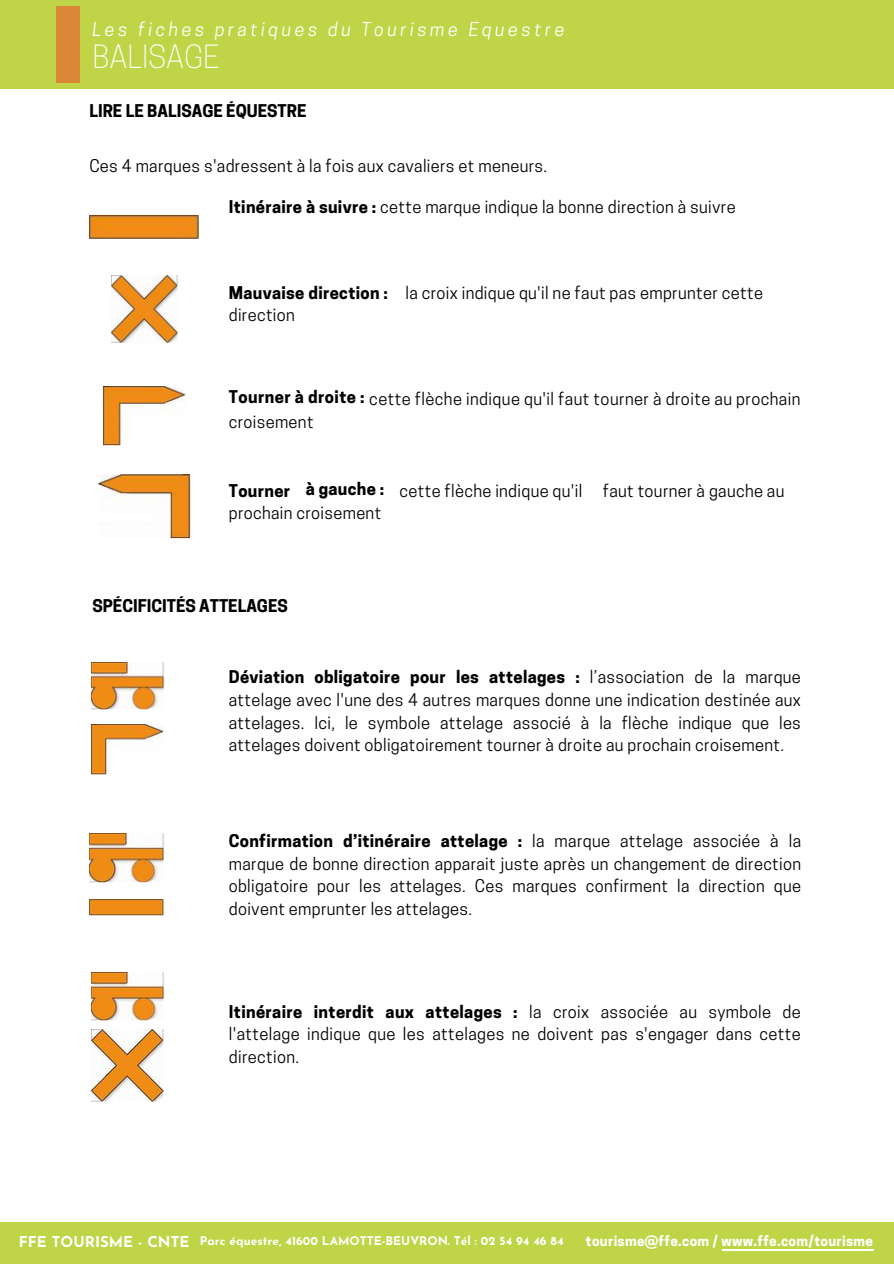
<style>
.page{position:relative;width:894px;height:1264px;background:#fff}
.page>*{position:absolute;margin:0;border:0;box-sizing:border-box;transform-origin:0 0}
.t1{font:300 30px "Cooper Hewitt";color:#fff}
.t2{font:italic 18px "Cooper Hewitt";letter-spacing:.195em;color:#fff}
.t3{font:16.5px/22.5px "Cooper Hewitt";letter-spacing:.02em;color:#000;text-align:justify}
.t4{font:700 16.5px "Cooper Hewitt";letter-spacing:.01em;color:#000}
.t5{font:700 13.5px "Cooper Hewitt";letter-spacing:.025em;color:#fff}
.t6{font:700 12px "Josefin Sans";color:#fff}
.s1{font-weight:700}
.s2{font-size:15px}
</style>
<div class="page">
<div style="left:0;top:0;width:893px;height:89px;background:#bfd547"></div>
<div style="left:57px;top:6px;width:22px;height:77px;background:#db8536"></div>
<img style="left:89px;top:216px;width:110px;height:23px">
<img style="left:111px;top:275px;width:67px;height:68px">
<img style="left:103px;top:386px;width:83px;height:59px">
<img style="left:99px;top:475px;width:92px;height:64px">
<img style="left:92px;top:662px;width:72px;height:47px">
<img style="left:92px;top:724px;width:72px;height:50px">
<img style="left:89px;top:833px;width:75px;height:49px">
<img style="left:89px;top:899px;width:75px;height:16px">
<img style="left:92px;top:972px;width:72px;height:48px">
<img style="left:92px;top:1029px;width:72px;height:73px">
<div style="left:0;top:1222px;width:893px;height:41px;background:#bfd547"></div>
<hr style="left:721px;top:1249px;width:152px;height:1px;background:#fff">
<p class="t2" style="left:92px;top:23px;width:473px">Les fiches pratiques du Tourisme Equestre</p>
<h1 class="t1" style="left:92px;top:46px;width:128px">BALISAGE</h1>
<p class="t4" style="left:89px;top:104px;width:218px">LIRE LE BALISAGE ÉQUESTRE</p>
<p class="t3" style="left:89px;top:157px;width:459px">Ces 4 marques s'adressent à la fois aux cavaliers et meneurs.</p>
<p class="t3" style="left:229px;top:197px;width:508px"><span class="s1">Itinéraire à suivre :</span> cette marque indique la bonne direction à suivre</p>
<p class="t4" style="left:229px;top:286px;width:160px">Mauvaise direction :</p>
<p class="t3" style="left:229px;top:306px;width:68px">direction</p>
<p class="t3" style="left:405px;top:283px;width:359px">la croix indique qu'il ne faut pas emprunter cette</p>
<p class="t4" style="left:229px;top:391px;width:137px">Tourner à droite :</p>
<p class="t3" style="left:369px;top:389px;width:432px">cette flèche indique qu'il faut tourner à droite au prochain</p>
<p class="t3" style="left:229px;top:412px;width:86px">croisement</p>
<p class="t4" style="left:229px;top:484px;width:63px">Tourner</p>
<p class="t4" style="left:305px;top:482px;width:80px">à gauche :</p>
<p class="t3" style="left:229px;top:503px;width:154px">prochain croisement</p>
<p class="t3" style="left:399px;top:481px;width:184px">cette flèche indique qu'il</p>
<p class="t3" style="left:602px;top:481px;width:183px">faut tourner à gauche au</p>
<p class="t4" style="left:92px;top:600px;width:197px">SPÉCIFICITÉS ATTELAGES</p>
<p class="t3" style="left:229px;top:668px;width:573px"><span class="s1">Déviation obligatoire pour les attelages :</span> l’association de la marque attelage avec l'une des 4 autres marques donne une indication destinée aux attelages. Ici, le symbole attelage associé à la flèche indique que les attelages doivent obligatoirement tourner à droite au prochain croisement.</p>
<p class="t3" style="left:229px;top:832px;width:573px"><span class="s1">Confirmation d’itinéraire attelage :</span> la marque attelage associée à la marque de bonne direction apparait juste après un changement de direction obligatoire pour les attelages. Ces marques confirment la direction que doivent emprunter les attelages.</p>
<p class="t3" style="left:229px;top:1002px;width:573px"><span class="s1">Itinéraire interdit aux attelages :</span> la croix associée au symbole de l'attelage indique que les attelages ne doivent pas s'engager dans cette direction.</p>
<p class="t6" style="left:19px;top:1236px;width:546px"><span class="s2">FFE TOURISME - CNTE</span> Parc équestre, 41600 LAMOTTE-BEUVRON. Tél : 02 54 94 46 84</p>
<p class="t5" style="left:585px;top:1235px;width:288px">tourisme@ffe.com / www.ffe.com/tourisme</p>
</div>
